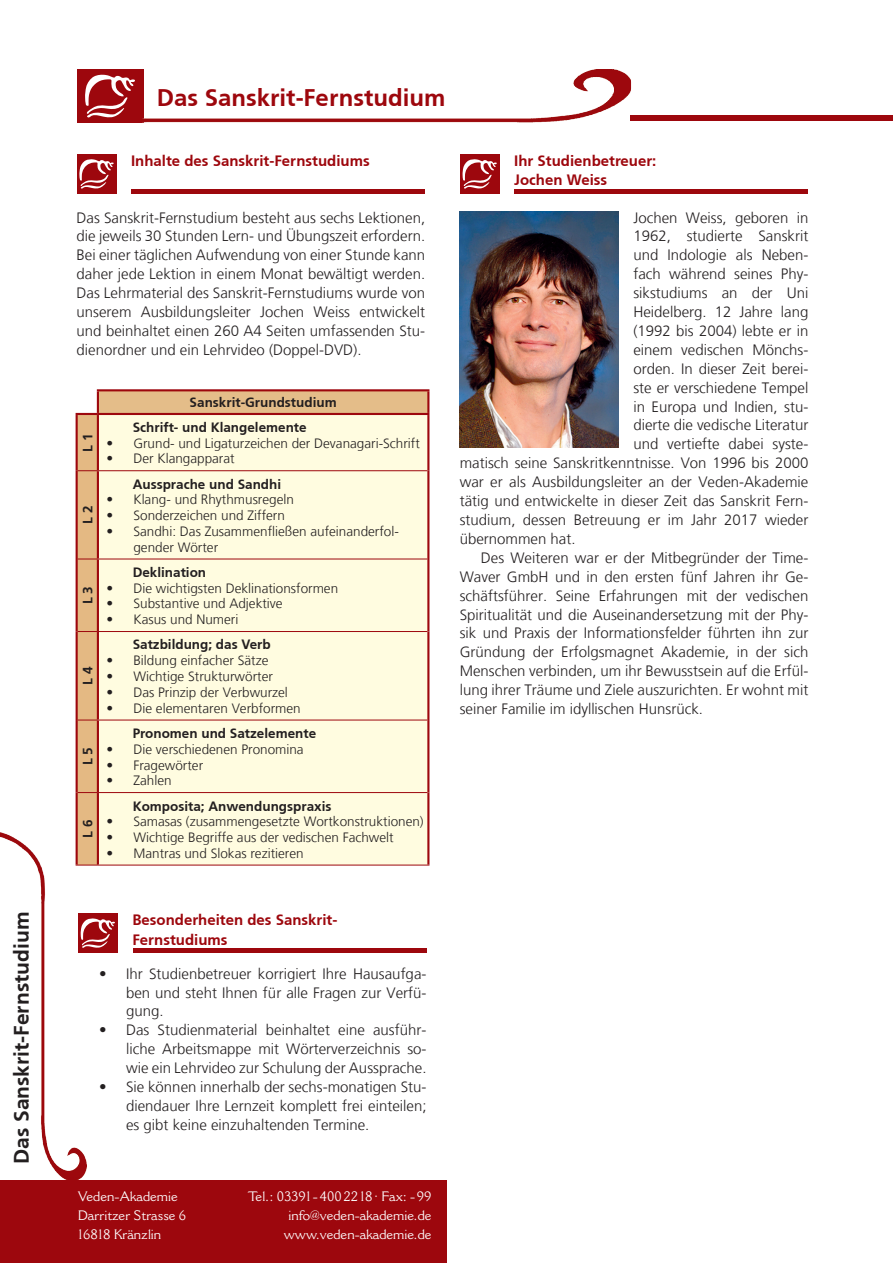
<style>
.page{position:relative;width:893px;height:1263px;background:#fff}
.page>*{position:absolute;margin:0;border:0;box-sizing:border-box;transform-origin:0 0}
.t1{font:24px "Frutiger E Bold";color:#9d070d}
.t2{font:21px "Frutiger E Bold";color:#231f20}
.t3{font:300 15px/18.9px "Frutiger LT";color:#231f20;text-align:justify}
.t4{font:15px/19.8px "Frutiger E Bold";color:#9d070d}
.t5{font:300 13.5px/15.8px "Frutiger LT";color:#231f20}
.t6{font:13.5px "Frutiger E Bold";color:#231f20}
.t7{font:13.5px "Kavi";color:#fff}
</style>
<div class="page">
<div style="left:77px;top:69px;width:67px;height:54px;background:#9d070d"></div>
<img style="left:0;top:831px;width:86px;height:349px">
<div style="left:0;top:1180px;width:446px;height:83px;background:#9d070d"></div>
<svg style="left:85px;top:74px;width:50px;height:44px"></svg>
<div style="left:631px;top:115px;width:262px;height:6px;background:#9d070d"></div>
<img style="left:142px;top:69px;width:489px;height:54px">
<div style="left:460px;top:154px;width:40px;height:40px;background:#9d070d"></div>
<svg style="left:462px;top:159px;width:35px;height:30px"></svg>
<div style="left:514px;top:189px;width:294px;height:5px;background:#9d070d"></div>
<div style="left:77px;top:154px;width:40px;height:40px;background:#9d070d"></div>
<svg style="left:79px;top:159px;width:35px;height:30px"></svg>
<div style="left:131px;top:189px;width:294px;height:5px;background:#9d070d"></div>
<div style="left:98px;top:390px;width:330px;height:24px;background:#e4bd89"></div>
<div style="left:99px;top:415px;width:328px;height:450px;background:#fffce0"></div>
<hr style="left:76px;top:413px;width:22px;height:2px;background:#9d070d">
<hr style="left:98px;top:413px;width:331px;height:2px;background:#9d070d">
<hr style="left:97px;top:389px;width:332px;height:2px;background:#9d070d">
<hr style="left:97px;top:391px;width:2px;height:22px;background:#9d070d">
<hr style="left:427px;top:391px;width:2px;height:22px;background:#9d070d">
<hr style="left:97px;top:415px;width:2px;height:55px;background:#9d070d">
<hr style="left:427px;top:415px;width:2px;height:56px;background:#9d070d">
<hr style="left:97px;top:471px;width:2px;height:87px;background:#9d070d">
<hr style="left:97px;top:559px;width:2px;height:72px;background:#9d070d">
<hr style="left:97px;top:632px;width:2px;height:87px;background:#9d070d">
<hr style="left:97px;top:720px;width:2px;height:72px;background:#9d070d">
<hr style="left:97px;top:793px;width:2px;height:72px;background:#9d070d">
<hr style="left:98px;top:470px;width:329px;height:1px;background:#9d070d">
<hr style="left:427px;top:471px;width:2px;height:88px;background:#9d070d">
<hr style="left:98px;top:558px;width:329px;height:1px;background:#9d070d">
<hr style="left:427px;top:559px;width:2px;height:72px;background:#9d070d">
<hr style="left:98px;top:631px;width:329px;height:1px;background:#9d070d">
<hr style="left:427px;top:631px;width:2px;height:89px;background:#9d070d">
<hr style="left:98px;top:719px;width:329px;height:1px;background:#9d070d">
<hr style="left:427px;top:720px;width:2px;height:72px;background:#9d070d">
<hr style="left:98px;top:792px;width:329px;height:1px;background:#9d070d">
<svg style="left:76px;top:414px;width:22px;height:452px;background:#dca676"></svg>
<hr style="left:98px;top:865px;width:331px;height:1px;background:#9d070d">
<hr style="left:76px;top:792px;width:2px;height:73px;background:#9d070d">
<hr style="left:427px;top:792px;width:2px;height:73px;background:#9d070d">
<div style="left:78px;top:913px;width:40px;height:40px;background:#9d070d"></div>
<svg style="left:81px;top:918px;width:34px;height:30px"></svg>
<div style="left:133px;top:948px;width:293px;height:5px;background:#9d070d"></div>
<img style="left:460px;top:211px;width:159px;height:237px">
<h2 class="t2" style="left:9px;top:1164px;width:254px;rotate:-90deg">Das Sanskrit-Fernstudium</h2>
<h1 class="t1" style="left:157px;top:84px;width:290px">Das Sanskrit-Fernstudium</h1>
<p class="t4" style="left:131px;top:150px;width:240px">Inhalte des Sanskrit-Fernstudiums</p>
<p class="t3" style="left:77px;top:208px;width:350px">Das Sanskrit-Fernstudium besteht aus sechs Lektionen, die jeweils 30 Stunden Lern- und Übungszeit erfordern.<br>Bei einer täglichen Aufwendung von einer Stunde kann daher jede Lektion in einem Monat bewältigt werden.<br>Das Lehrmaterial des Sanskrit-Fernstudiums wurde von unserem Ausbildungsleiter Jochen Weiss entwickelt und beinhaltet einen 260 A4 Seiten umfassenden Stu&shy;dienordner und ein Lehrvideo (Doppel-DVD).</p>
<p class="t6" style="left:190px;top:395px;width:149px">Sanskrit-Grundstudium</p>
<p class="t6" style="left:80px;top:452px;width:20px;rotate:-90deg">L 1</p>
<p class="t6" style="left:133px;top:419px;width:176px">Schrift- und Klangelemente</p>
<p class="t5" style="left:106px;top:435px;width:315px">• Grund- und Ligaturzeichen der Devanagari-Schrift</p>
<p class="t5" style="left:106px;top:451px;width:130px">• Der Klangapparat</p>
<p class="t6" style="left:80px;top:524px;width:20px;rotate:-90deg">L 2</p>
<p class="t6" style="left:80px;top:604px;width:20px;rotate:-90deg">L 3</p>
<p class="t6" style="left:80px;top:685px;width:20px;rotate:-90deg">L 4</p>
<p class="t6" style="left:80px;top:765px;width:20px;rotate:-90deg">L 5</p>
<p class="t6" style="left:80px;top:838px;width:20px;rotate:-90deg">L 6</p>
<p class="t6" style="left:133px;top:476px;width:150px">Aussprache und Sandhi</p>
<p class="t5" style="left:106px;top:492px;width:189px">• Klang- und Rhythmusregeln</p>
<p class="t5" style="left:106px;top:508px;width:180px">• Sonderzeichen und Ziffern</p>
<p class="t5" style="left:133px;top:524px;width:267px;text-indent:-27px">• Sandhi: Das Zusammenfließen aufeinanderfol&shy;gender Wörter</p>
<p class="t6" style="left:133px;top:564px;width:75px">Deklination</p>
<p class="t5" style="left:106px;top:580px;width:233px">• Die wichtigsten Deklinationsformen</p>
<p class="t5" style="left:106px;top:596px;width:178px">• Substantive und Adjektive</p>
<p class="t5" style="left:106px;top:612px;width:134px">• Kasus und Numeri</p>
<p class="t6" style="left:133px;top:637px;width:140px">Satzbildung; das Verb</p>
<p class="t5" style="left:106px;top:653px;width:164px">• Bildung einfacher Sätze</p>
<p class="t5" style="left:106px;top:669px;width:168px">• Wichtige Strukturwörter</p>
<p class="t5" style="left:106px;top:684px;width:183px">• Das Prinzip der Verbwurzel</p>
<p class="t5" style="left:106px;top:700px;width:196px">• Die elementaren Verbformen</p>
<p class="t6" style="left:133px;top:725px;width:185px">Pronomen und Satzelemente</p>
<p class="t5" style="left:106px;top:741px;width:199px">• Die verschiedenen Pronomina</p>
<p class="t5" style="left:106px;top:757px;width:98px">• Fragewörter</p>
<p class="t5" style="left:106px;top:773px;width:67px">• Zahlen</p>
<p class="t6" style="left:133px;top:798px;width:200px">Komposita; Anwendungspraxis</p>
<p class="t5" style="left:106px;top:814px;width:319px">• Samasas (zusammengesetzte Wortkonstruktionen)</p>
<p class="t5" style="left:106px;top:830px;width:289px">• Wichtige Begriffe aus der vedischen Fachwelt</p>
<p class="t5" style="left:106px;top:845px;width:199px">• Mantras und Slokas rezitieren</p>
<p class="t4" style="left:514px;top:150px;width:144px">Ihr Studienbetreuer:<br>Jochen Weiss</p>
<p class="t3" style="left:633px;top:208px;width:176px">Jochen Weiss, geboren in</p>
<p class="t3" style="left:633px;top:227px;width:176px">1962, studierte Sanskrit</p>
<p class="t3" style="left:633px;top:246px;width:176px">und Indologie als Neben-</p>
<p class="t3" style="left:633px;top:265px;width:176px">fach während seines Phy-</p>
<p class="t3" style="left:633px;top:284px;width:176px">sikstudiums an der Uni</p>
<p class="t3" style="left:633px;top:303px;width:176px">Heidelberg. 12 Jahre lang</p>
<p class="t3" style="left:633px;top:322px;width:176px">(1992 bis 2004) lebte er in</p>
<p class="t3" style="left:633px;top:340px;width:176px">einem vedischen Mönchs-</p>
<p class="t3" style="left:633px;top:359px;width:176px">orden. In dieser Zeit berei-</p>
<p class="t3" style="left:633px;top:378px;width:176px">ste er verschiedene Tempel</p>
<p class="t3" style="left:633px;top:397px;width:176px">in Europa und Indien, stu-</p>
<p class="t3" style="left:633px;top:416px;width:176px">dierte die vedische Literatur</p>
<p class="t3" style="left:633px;top:435px;width:176px">und vertiefte dabei syste-</p>
<p class="t3" style="left:460px;top:454px;width:350px">matisch seine Sanskritkenntnisse. Von 1996 bis 2000</p>
<p class="t3" style="left:460px;top:473px;width:350px">war er als Ausbildungsleiter an der Veden-Akademie</p>
<p class="t3" style="left:460px;top:492px;width:350px">tätig und entwickelte in dieser Zeit das Sanskrit Fern-</p>
<p class="t3" style="left:460px;top:511px;width:350px">studium, dessen Betreuung er im Jahr 2017 wieder</p>
<p class="t3" style="left:460px;top:529px;width:117px">übernommen hat.</p>
<p class="t3" style="left:481px;top:548px;width:329px">Des Weiteren war er der Mitbegründer der Time-</p>
<p class="t3" style="left:460px;top:567px;width:350px">Waver GmbH und in den ersten fünf Jahren ihr Ge-</p>
<p class="t3" style="left:460px;top:586px;width:350px">schäftsführer. Seine Erfahrungen mit der vedischen</p>
<p class="t3" style="left:460px;top:605px;width:350px">Spiritualität und die Auseinandersetzung mit der Phy-</p>
<p class="t3" style="left:460px;top:624px;width:350px">sik und Praxis der Informationsfelder führten ihn zur</p>
<p class="t3" style="left:460px;top:643px;width:350px">Gründung der Erfolgsmagnet Akademie, in der sich</p>
<p class="t3" style="left:460px;top:662px;width:350px">Menschen verbinden, um ihr Bewusstsein auf die Erfül-</p>
<p class="t3" style="left:460px;top:681px;width:350px">lung ihrer Träume und Ziele auszurichten. Er wohnt mit</p>
<p class="t3" style="left:460px;top:700px;width:245px">seiner Familie im idyllischen Hunsrück.</p>
<p class="t4" style="left:132px;top:909px;width:207px">Besonderheiten des Sanskrit-<br>Fernstudiums</p>
<p class="t3" style="left:126px;top:964px;width:302px;text-indent:-27px">• Ihr Studienbetreuer korrigiert Ihre Hausaufga&shy;ben und steht Ihnen für alle Fragen zur Verfü&shy;gung.</p>
<p class="t3" style="left:126px;top:1021px;width:302px;text-indent:-27px">• Das Studienmaterial beinhaltet eine ausführ&shy;liche Arbeitsmappe mit Wörterverzeichnis so&shy;wie ein Lehrvideo zur Schulung der Aussprache.</p>
<p class="t3" style="left:126px;top:1078px;width:302px;text-indent:-27px">• Sie können innerhalb der sechs-monatigen Stu&shy;diendauer Ihre Lernzeit komplett frei einteilen; es gibt keine einzuhaltenden Termine.</p>
<p class="t7" style="left:78px;top:1188px;width:102px">Veden-Akademie</p>
<p class="t7" style="left:248px;top:1188px;width:185px">Tel.: 03391-4002218· Fax: -99</p>
<p class="t7" style="left:78px;top:1207px;width:110px">Darritzer Strasse 6</p>
<p class="t7" style="left:288px;top:1207px;width:145px">info@veden-akademie.de</p>
<p class="t7" style="left:78px;top:1226px;width:85px">16818 Kränzlin</p>
<p class="t7" style="left:284px;top:1226px;width:149px">www.veden-akademie.de</p>
</div>
